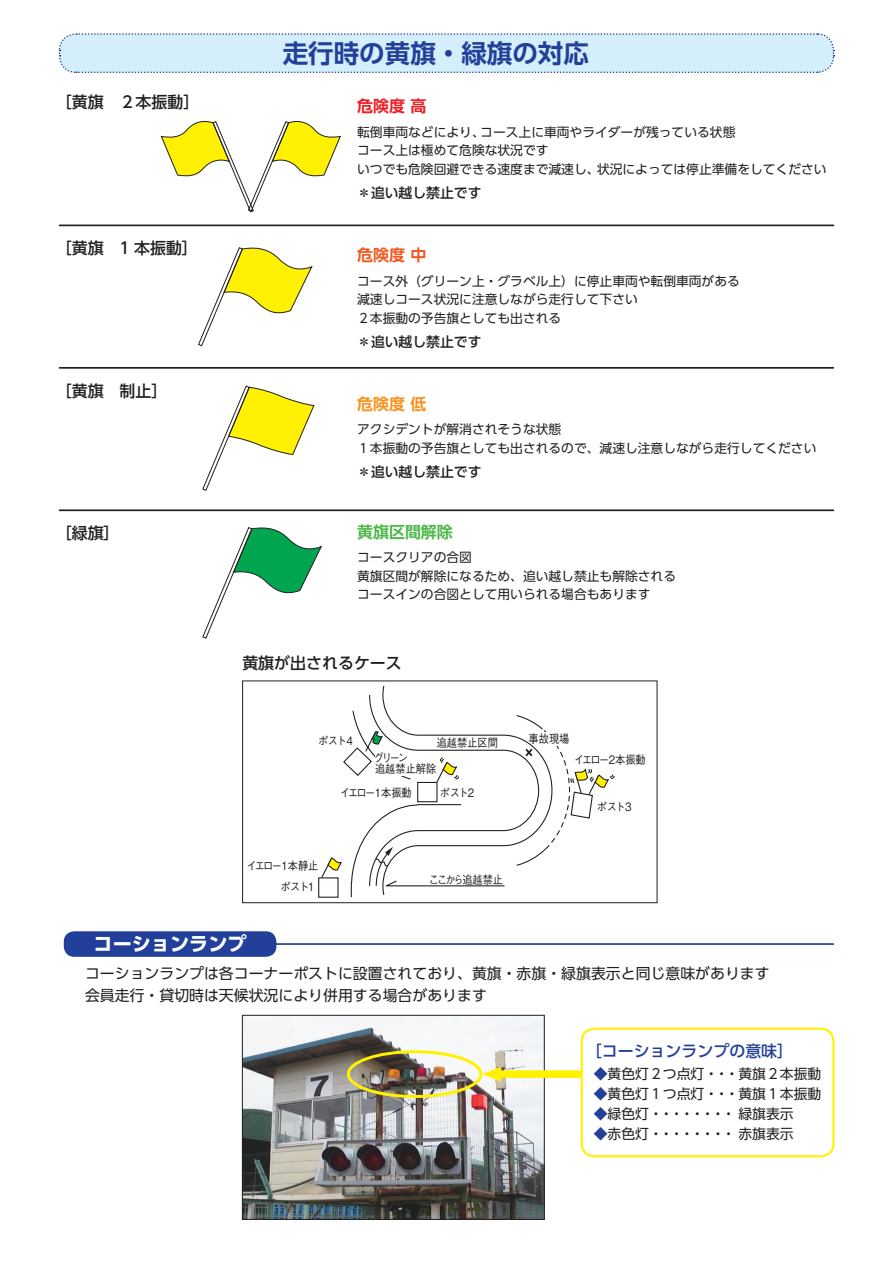
<style>
.page{position:relative;width:893px;height:1263px;background:#fff}
.page>*{position:absolute;margin:0;border:0;box-sizing:border-box;transform-origin:0 0}
.t1{font:700 25.5px "UD Shin Go Pro De";color:#223f99}
.t2{font:700 19.2px "UD Shin Go Pro";color:#fff}
.t3{font:500 15.9px "UD Shin Go Pro";color:#231f20}
.t4{font:500 15.9px "UD Shin Go Pro";color:#223f99}
.t5{font:700 15.9px "UD Shin Go Pro De";color:#4cb848}
.t6{font:700 15.9px "UD Shin Go Pro De";color:#ee1d23}
.t7{font:700 15.9px "UD Shin Go Pro De";color:#f15921}
.t8{font:700 15.9px "UD Shin Go Pro De";color:#f7931d}
.t9{font:14.85px/21.3px "UD Shin Go Pro";color:#231f20}
.t10{font:13.8px "UD Shin Go Pro";color:#231f20}
.t11{font:500 13.8px "UD Shin Go Pro";color:#231f20}
.t12{font:12.75px/18.6px "UD Shin Go Pro";color:#231f20}
.t13{font:11.55px "Gothic BBB Pro Medium 90 pv RKSJ H";letter-spacing:-.04em;color:#231f20;scale:.88 1}
.t14{font:11.55px "Gothic BBB Pro Medium 90 pv RKSJ H";letter-spacing:-.075em;color:#231f20;scale:.88 1}
.t15{font:11.55px "Gothic BBB Pro Medium 90 pv RKSJ H";letter-spacing:-.13em;color:#231f20;scale:.88 1}
.s1{color:#223f99}
</style>
<div class="page">
<svg style="left:58px;top:33px;width:777px;height:40px;background:#d1eaf8"></svg>
<hr style="left:60px;top:225px;width:773px;height:1px;background:#231f20">
<hr style="left:60px;top:367px;width:773px;height:2px;background:#231f20">
<hr style="left:60px;top:509px;width:773px;height:2px;background:#231f20">
<svg style="left:202px;top:527px;width:120px;height:112px"></svg>
<svg style="left:202px;top:385px;width:113px;height:106px"></svg>
<svg style="left:198px;top:247px;width:115px;height:100px"></svg>
<svg style="left:160px;top:121px;width:181px;height:92px"></svg>
<svg style="left:318px;top:685px;width:297px;height:213px"></svg>
<div style="left:242px;top:681px;width:415px;height:222px;border:1px solid #231f20"></div>
<img style="left:244px;top:1017px;width:298px;height:200px">
<div style="left:242px;top:1015px;width:302px;height:204px;border:1px solid #231f20"></div>
<svg style="left:482px;top:1067px;width:99px;height:14px"></svg>
<div style="left:347px;top:1050px;width:135px;height:48px;border:3px solid #fff101;border-radius:50%"></div>
<div style="left:581px;top:1027px;width:253px;height:130px;border:2px solid #fff101;border-radius:13px"></div>
<hr style="left:86px;top:943px;width:747px;height:2px;background:#223f99">
<div style="left:64px;top:931px;width:212px;height:26px;background:#223f99;border-radius:10px"></div>
<p class="t3" style="left:56px;top:89px;width:145px">［黄旗　２本振動[</p>
<p class="t3" style="left:56px;top:235px;width:144px">［黄旗　1 本振動[</p>
<p class="t3" style="left:56px;top:378px;width:113px">［黄旗　制止[</p>
<p class="t3" style="left:56px;top:520px;width:65px">［緑旗[</p>
<h1 class="t1" style="left:283px;top:32px;width:308px">走行時の黄旗・緑旗の対応</h1>
<p class="t6" style="left:357px;top:93px;width:71px">危険度高</p>
<p class="t12" style="left:480px;top:122px;width:257px">コース上に車両やライダーが残っている状態</p>
<p class="t12" style="left:357px;top:122px;width:193px">転倒車両などにより、<br>コース上は極めて危険な状況です</p>
<p class="t12" style="left:597px;top:159px;width:231px">状況によっては停止準備をしてください</p>
<p class="t12" style="left:357px;top:159px;width:244px">いつでも危険回避できる速度まで減速し、</p>
<p class="t11" style="left:357px;top:181px;width:126px">＊追い越し禁止です</p>
<p class="t7" style="left:357px;top:242px;width:71px">危険度中</p>
<p class="t12" style="left:357px;top:271px;width:384px">コース外（グリーン上・グラベル上）に停止車両や転倒車両がある減速しコース状況に注意しながら走行して下さい<br>２本振動の予告旗としても出される</p>
<p class="t11" style="left:357px;top:330px;width:126px">＊追い越し禁止です</p>
<p class="t8" style="left:357px;top:391px;width:71px">危険度低</p>
<p class="t12" style="left:357px;top:420px;width:461px">アクシデントが解消されそうな状態<br>１本振動の予告旗としても出されるので、減速し注意しながら走行してください</p>
<p class="t11" style="left:357px;top:460px;width:126px">＊追い越し禁止です</p>
<p class="t5" style="left:357px;top:519px;width:97px">黄旗区間解除</p>
<p class="t12" style="left:357px;top:547px;width:320px">コースクリアの合図<br>黄旗区間が解除になるため、追い越し禁止も解除されるコースインの合図として用いられる場合もあります</p>
<p class="t3" style="left:242px;top:650px;width:161px">黄旗が出されるケース</p>
<p class="t13" style="left:318px;top:731px;width:41px">ポスト4</p>
<p class="t13" style="left:437px;top:733px;width:71px">追越禁止区間</p>
<p class="t13" style="left:374px;top:748px;width:40px">グリーン</p>
<p class="t13" style="left:375px;top:759px;width:71px">追越禁止解除</p>
<p class="t14" style="left:340px;top:783px;width:83px">イエロー1本振動</p>
<p class="t13" style="left:440px;top:783px;width:41px">ポスト2</p>
<p class="t14" style="left:247px;top:856px;width:83px">イエロー1本静止</p>
<p class="t13" style="left:280px;top:877px;width:40px">ポスト1</p>
<p class="t15" style="left:429px;top:870px;width:86px">ここから追越禁止</p>
<p class="t13" style="left:529px;top:730px;width:48px">事故現場</p>
<p class="t14" style="left:574px;top:750px;width:83px">イエロー2本振動</p>
<p class="t13" style="left:597px;top:797px;width:41px">ポスト3</p>
<h2 class="t2" style="left:94px;top:928px;width:155px">コーションランプ</h2>
<p class="t9" style="left:85px;top:962px;width:686px">コーションランプは各コーナーポストに設置されており、黄旗・赤旗・緑旗表示と同じ意味があります会員走行・貸切時は天候状況により併用する場合があります</p>
<p class="t4" style="left:586px;top:1038px;width:209px">［コーションランプの意味[</p>
<p class="t10" style="left:594px;top:1062px;width:229px"><span class="s1">◆</span>黄色灯２つ点灯・・・黄旗２本振動</p>
<p class="t10" style="left:594px;top:1082px;width:229px"><span class="s1">◆</span>黄色灯１つ点灯・・・黄旗１本振動</p>
<p class="t10" style="left:594px;top:1103px;width:201px"><span class="s1">◆</span>緑色灯・・・・・・・・緑旗表示</p>
<p class="t10" style="left:594px;top:1123px;width:201px"><span class="s1">◆</span>赤色灯・・・・・・・・赤旗表示</p>
</div>
